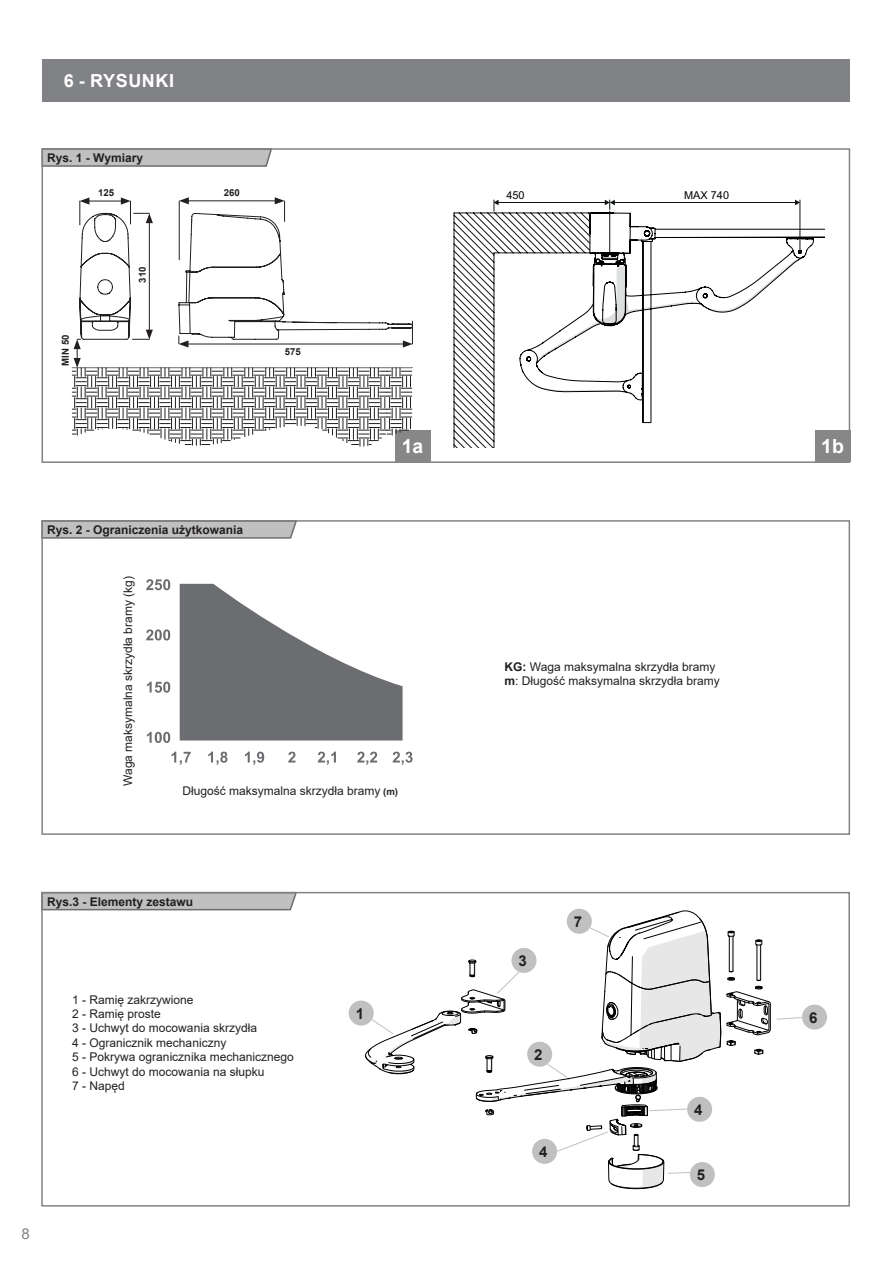
<style>
.page{position:relative;width:893px;height:1263px;background:#fff}
.page>*{position:absolute;margin:0;border:0;box-sizing:border-box;transform-origin:0 0}
.t1{font:700 19.5px "Arial";color:#fff}
.t2{font:700 18px "Arial";letter-spacing:.035em;color:#fff}
.t3{font:700 15px "Arial";color:#231f20}
.t4{font:15px "Arial";color:#808285}
.t5{font:12px "Arial";color:#231f20}
.t6{font:700 12px "Arial";color:#231f20}
.t7{font:10.95px "Arial";color:#000001}
.t8{font:700 9.6px "Arial";color:#231f20}
.s1{font-weight:700;font-size:9.6px}
.s2{font-weight:700}
</style>
<div class="page">
<svg style="left:41px;top:148px;width:231px;height:20px;background:#bdbdbd"></svg>
<div style="left:42px;top:148px;width:808px;height:315px;border:2px solid #808285"></div>
<svg style="left:44px;top:523px;width:253px;height:16px;background:#b9b9ba"></svg>
<div style="left:41px;top:520px;width:809px;height:315px;border:2px solid #808285"></div>
<svg style="left:41px;top:891px;width:257px;height:20px;background:#b8b8b8"></svg>
<div style="left:43px;top:60px;width:807px;height:42px;background:#808285"></div>
<svg style="left:146px;top:579px;width:24px;height:11px"></svg>
<svg style="left:146px;top:629px;width:24px;height:11px"></svg>
<svg style="left:147px;top:682px;width:23px;height:11px"></svg>
<svg style="left:147px;top:732px;width:23px;height:11px"></svg>
<svg style="left:171px;top:752px;width:20px;height:13px"></svg>
<svg style="left:208px;top:752px;width:19px;height:13px"></svg>
<svg style="left:245px;top:752px;width:19px;height:13px"></svg>
<svg style="left:288px;top:752px;width:7px;height:10px"></svg>
<svg style="left:318px;top:752px;width:18px;height:13px"></svg>
<svg style="left:357px;top:752px;width:20px;height:13px"></svg>
<svg style="left:393px;top:752px;width:20px;height:13px"></svg>
<svg style="left:180px;top:584px;width:223px;height:156px"></svg>
<div style="left:815px;top:430px;width:35px;height:32px;background:#878787"></div>
<div style="left:395px;top:430px;width:35px;height:32px;background:#878787"></div>
<svg style="left:72px;top:197px;width:341px;height:250px"></svg>
<svg style="left:454px;top:200px;width:347px;height:248px"></svg>
<div style="left:349px;top:1000px;width:25px;height:25px;background:#c0c0c0;border-radius:50%"></div>
<div style="left:802px;top:1004px;width:25px;height:26px;background:#c0c0c0;border-radius:50%"></div>
<svg style="left:365px;top:892px;width:438px;height:298px"></svg>
<p class="t2" style="left:64px;top:68px;width:112px">6 - RYSUNKI</p>
<p class="t6" style="left:47px;top:149px;width:97px">Rys. 1 - Wymiary</p>
<p class="t8" style="left:98px;top:186px;width:18px">125</p>
<p class="t8" style="left:224px;top:186px;width:18px">260</p>
<p class="t8" style="left:59px;top:366px;width:32px;rotate:-90deg">MIN 50</p>
<p class="t8" style="left:136px;top:283px;width:18px;rotate:-90deg">310</p>
<p class="t8" style="left:285px;top:344px;width:18px">575</p>
<p class="t6" style="left:47px;top:521px;width:198px">Rys. 2 - Ograniczenia użytkowania</p>
<p class="t7" style="left:506px;top:187px;width:20px">450</p>
<p class="t7" style="left:684px;top:187px;width:46px">MAX 740</p>
<p class="t1" style="left:402px;top:433px;width:23px">1a</p>
<p class="t1" style="left:821px;top:433px;width:24px">1b</p>
<p class="t5" style="left:120px;top:786px;width:211px;rotate:-90deg">Waga maksymalna skrzydła bramy (kg)</p>
<p class="t5" style="left:182px;top:782px;width:217px">Długość maksymalna skrzydła bramy <span class="s1">(m)</span></p>
<p class="t5" style="left:505px;top:658px;width:212px"><span class="s2">KG:</span> Waga maksymalna skrzydła bramy</p>
<p class="t5" style="left:505px;top:672px;width:217px"><span class="s2">m</span>: Długość maksymalna skrzydła bramy</p>
<p class="t6" style="left:47px;top:893px;width:148px">Rys.3 - Elementy zestawu</p>
<p class="t5" style="left:72px;top:991px;width:123px">1 - Ramię zakrzywione</p>
<p class="t5" style="left:72px;top:1005px;width:90px">2 - Ramię proste</p>
<p class="t5" style="left:72px;top:1020px;width:186px">3 - Uchwyt do mocowania skrzydła</p>
<p class="t5" style="left:72px;top:1034px;width:156px">4 - Ogranicznik mechaniczny</p>
<p class="t5" style="left:72px;top:1049px;width:223px">5 - Pokrywa ogranicznika mechanicznego</p>
<p class="t5" style="left:72px;top:1063px;width:194px">6 - Uchwyt do mocowania na słupku</p>
<p class="t5" style="left:72px;top:1077px;width:54px">7 - Napęd</p>
<p class="t4" style="left:21px;top:1223px;width:10px">8</p>
<p class="t3" style="left:356px;top:1003px;width:10px">1</p>
<p class="t3" style="left:518px;top:950px;width:10px">3</p>
<p class="t3" style="left:574px;top:911px;width:10px">7</p>
<p class="t3" style="left:534px;top:1044px;width:10px">2</p>
<p class="t3" style="left:539px;top:1141px;width:10px">4</p>
<p class="t3" style="left:694px;top:1099px;width:10px">4</p>
<p class="t3" style="left:697px;top:1164px;width:10px">5</p>
<p class="t3" style="left:809px;top:1007px;width:10px">6</p>
</div>
